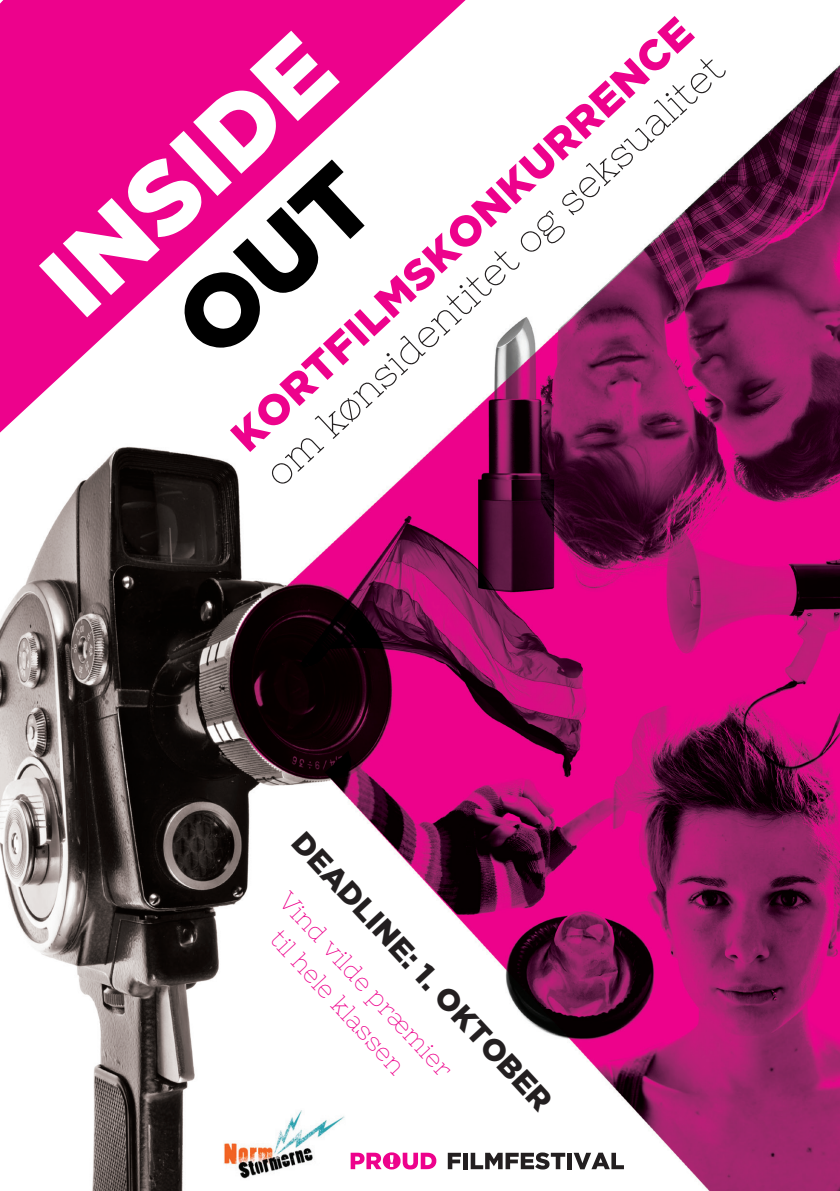
<style>
.page{position:relative;width:840px;height:1191px;background:#fff}
.page>*{position:absolute;margin:0;border:0;box-sizing:border-box;transform-origin:0 0}
.t1{font:900 100.8px "Gotham";color:#fff}
.t2{font:900 42.4px "Gotham";color:#ed028c}
.t3{font:39.4px "Nixie One";color:#231f20}
.t4{font:900 30.2px "Gotham";color:#231f20}
.t5{font:25.2px "Nixie One";color:#ed028c}
</style>
<div class="page">
<img style="left:0;top:65px;width:839px;height:1126px">
<svg style="left:0;top:0;width:465px;height:432px;fill:#ed028c"></svg>
<img style="left:223px;top:1107px;width:124px;height:74px">
<svg style="left:350px;top:1152px;width:86px;height:17px"></svg>
<svg style="left:447px;top:1152px;width:13px;height:17px"></svg>
<hr style="left:463px;top:1152px;width:4px;height:17px;background:#231f20">
<svg style="left:470px;top:1152px;width:95px;height:17px"></svg>
<hr style="left:567px;top:1152px;width:4px;height:17px;background:#231f20">
<svg style="left:573px;top:1152px;width:50px;height:17px"></svg>
<svg style="left:169px;top:159px;width:211px;height:204px"></svg>
<p class="t2" style="left:221px;top:425px;width:613px;rotate:-43deg">KORTFILMSKONKURRENCE</p>
<p class="t1" style="left:18px;top:253px;width:357px;rotate:-43deg">INSIDE</p>
<p class="t3" style="left:255px;top:462px;width:612px;rotate:-43deg">om kønsidentitet og seksualitet</p>
<p class="t4" style="left:309px;top:825px;width:368px;rotate:47deg">DEADLINE: 1. OKTOBER</p>
<p class="t5" style="left:294px;top:886px;width:243px;rotate:47deg">Vind vilde præmier</p>
<p class="t5" style="left:285px;top:924px;width:186px;rotate:47deg">til hele klassen</p>
</div>
